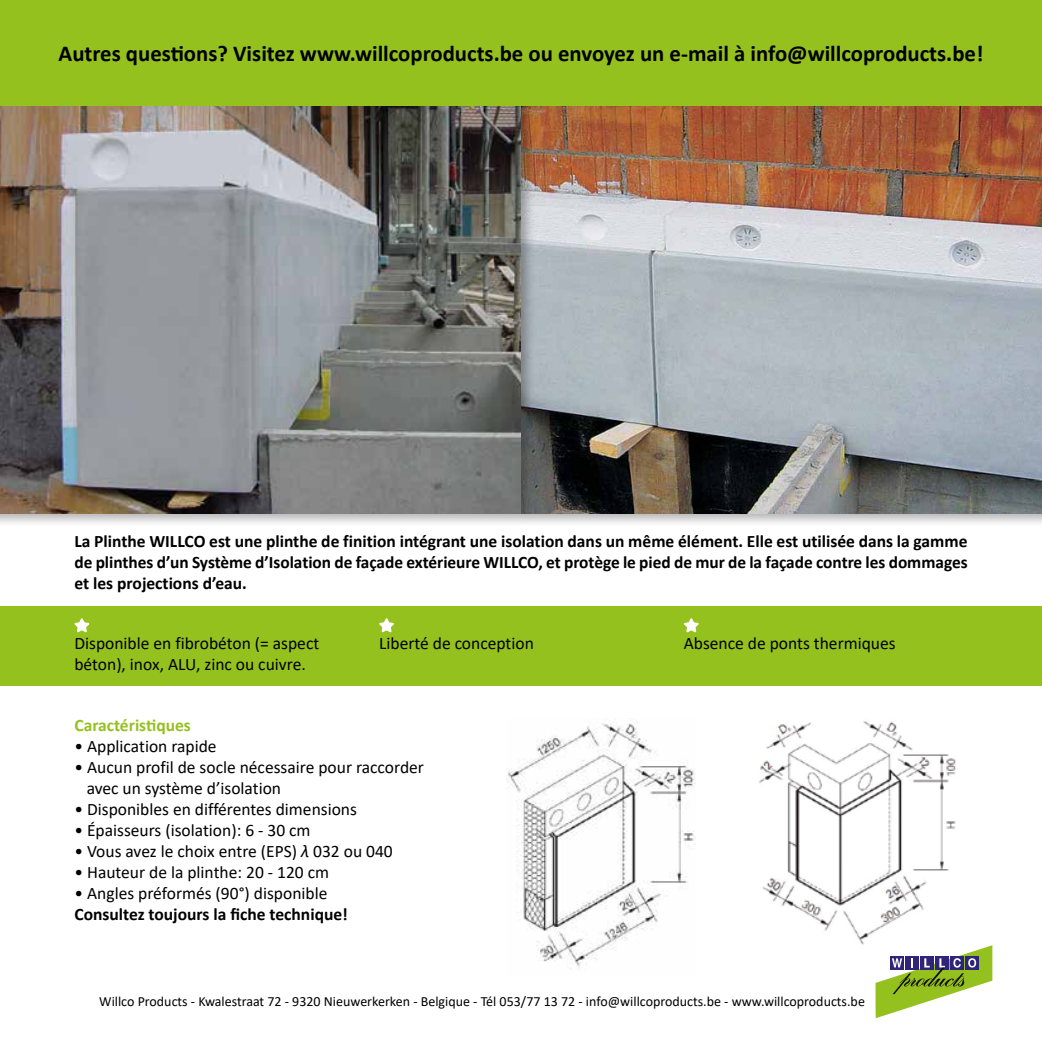
<style>
.page{position:relative;width:1042px;height:1042px;background:#fff}
.page>*{position:absolute;margin:0;border:0;box-sizing:border-box;transform-origin:0 0}
.t1{font:700 22.75px "Calibri";color:#000}
.t2{font:17.5px/21px "Calibri";color:#000}
.t3{font:700 17.5px/21px "Calibri";color:#000;text-align:justify}
.t4{font:700 17.5px "Calibri";color:#95c11f}
.t5{font:14px "Calibri";color:#000}
.s1{font-style:italic}
</style>
<div class="page">
<div style="left:516px;top:92px;width:526px;height:436px;background:#000;opacity:.3"></div>
<img style="left:535px;top:106px;width:507px;height:407px">
<div style="left:0;top:92px;width:535px;height:436px;background:#000;opacity:.3"></div>
<svg style="left:876px;top:945px;width:116px;height:73px"></svg>
<img style="left:506px;top:718px;width:189px;height:251px">
<div style="left:0;top:606px;width:1042px;height:80px;background:#95c11f"></div>
<svg style="left:74px;top:618px;width:16px;height:15px"></svg>
<svg style="left:379px;top:618px;width:15px;height:15px"></svg>
<svg style="left:684px;top:618px;width:15px;height:15px"></svg>
<div style="left:0;top:0;width:1042px;height:106px;background:#95c11f"></div>
<img style="left:759px;top:721px;width:197px;height:224px">
<h1 class="t1" style="left:59px;top:38px;width:926px">Autres questions? Visitez www.willcoproducts.be ou envoyez un e-mail à info@willcoproducts.be!</h1>
<p class="t3" style="left:74px;top:530px;width:894px">La Plinthe WILLCO est une plinthe de finition intégrant une isolation dans un même élément. Elle est utilisée dans la gamme de plinthes d’un Système d’Isolation de façade extérieure WILLCO, et protège le pied de mur de la façade contre les dommages et les projections d’eau.</p>
<p class="t2" style="left:74px;top:632px;width:246px">Disponible en fibrobéton (= aspect béton), inox, ALU, zinc ou cuivre.</p>
<p class="t2" style="left:379px;top:632px;width:156px">Liberté de conception</p>
<p class="t2" style="left:684px;top:632px;width:213px">Absence de ponts thermiques</p>
<p class="t4" style="left:74px;top:713px;width:118px">Caractéristiques</p>
<p class="t2" style="left:74px;top:735px;width:144px">• Application rapide</p>
<p class="t2" style="left:87px;top:756px;width:339px;text-indent:-12px">• Aucun profil de socle nécessaire pour raccorder avec un système d’isolation</p>
<p class="t2" style="left:74px;top:798px;width:284px">• Disponibles en différentes dimensions</p>
<p class="t2" style="left:74px;top:819px;width:238px">• Épaisseurs (isolation): 6 - 30 cm</p>
<p class="t2" style="left:74px;top:840px;width:320px">• Vous avez le choix entre (EPS) <span class="s1">λ</span> 032 ou 040</p>
<p class="t2" style="left:74px;top:861px;width:256px">• Hauteur de la plinthe: 20 - 120 cm</p>
<p class="t2" style="left:74px;top:882px;width:254px">• Angles préformés (90°) disponible</p>
<p class="t3" style="left:74px;top:904px;width:275px">Consultez toujours la fiche technique!</p>
<p class="t5" style="left:99px;top:991px;width:767px">Willco Products - Kwalestraat 72 - 9320 Nieuwerkerken - Belgique - Tél 053/77 13 72 - info@willcoproducts.be - www.willcoproducts.be</p>
</div>
